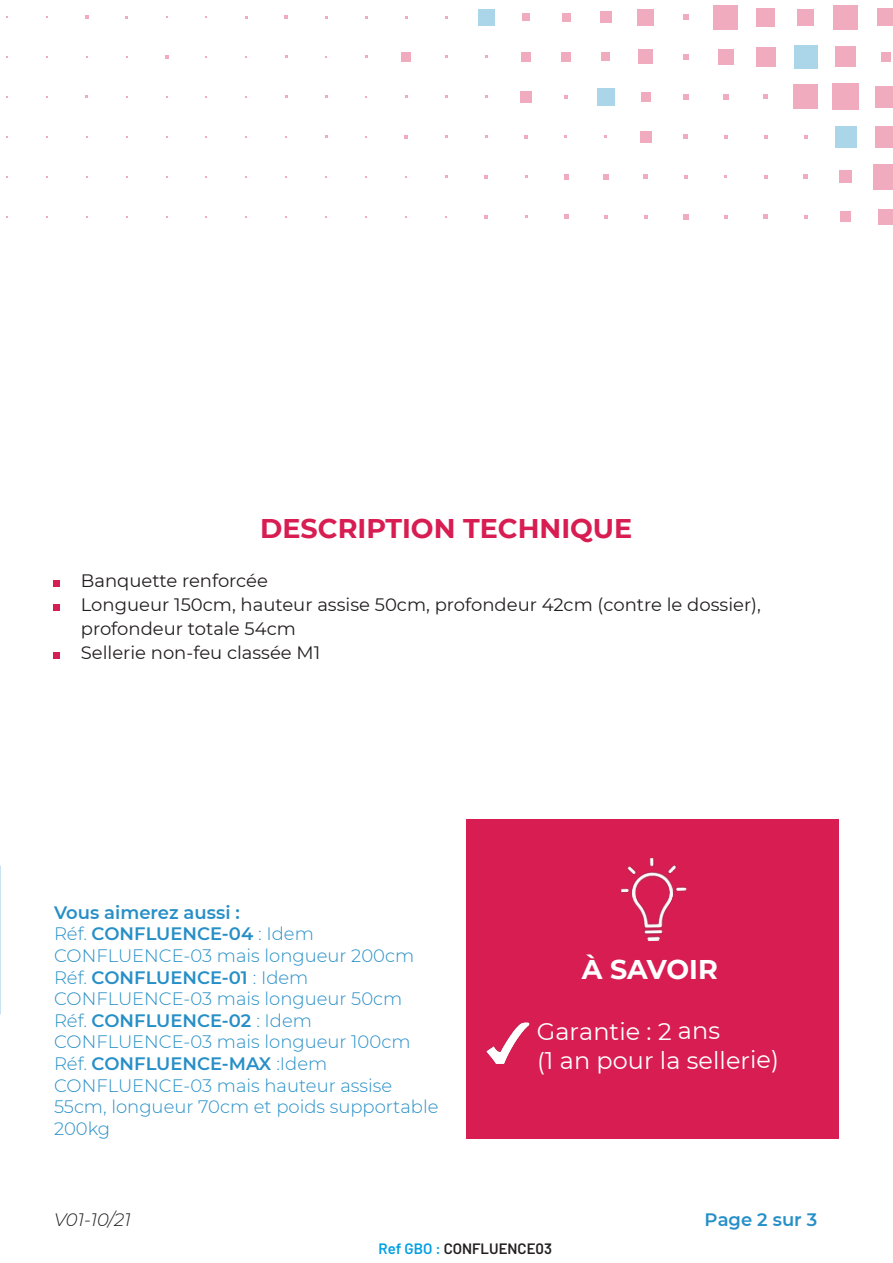
<style>
.page{position:relative;width:893px;height:1263px;background:#fff}
.page>*{position:absolute;margin:0;border:0;box-sizing:border-box;transform-origin:0 0}
.t1{font:700 27px "Montserrat";color:#d71d52}
.t2{font:700 27px "Montserrat";letter-spacing:-.005em;color:#fff}
.t3{font:24px/29.2px "Montserrat";letter-spacing:-.005em;color:#fff}
.t4{font:300 18px/21.6px "Montserrat";color:#278fc7}
.t5{font:18px/24px "Montserrat";color:#231f20}
.t6{font:italic 300 18px "Montserrat";color:#231f20}
.t7{font:600 18px "Montserrat";color:#278fc7}
.t8{font:600 15px "Barlow";color:#231f20}
.s1{font-weight:600}
.s2{color:#009fe3}
</style>
<div class="page">
<div style="left:878px;top:209px;width:14px;height:16px;background:#f0abbf"></div>
<div style="left:873px;top:164px;width:19px;height:25px;background:#f0abbf"></div>
<div style="left:875px;top:126px;width:17px;height:21px;background:#f0abbf"></div>
<div style="left:875px;top:86px;width:17px;height:22px;background:#f0abbf"></div>
<div style="left:881px;top:52px;width:9px;height:10px;background:#f0abbf"></div>
<div style="left:877px;top:8px;width:15px;height:18px;background:#f0abbf"></div>
<div style="left:840px;top:212px;width:11px;height:10px;background:#f0abbf"></div>
<div style="left:839px;top:171px;width:13px;height:12px;background:#f0abbf"></div>
<div style="left:835px;top:126px;width:21px;height:22px;background:#abd5e9"></div>
<div style="left:832px;top:84px;width:27px;height:26px;background:#f0abbf"></div>
<div style="left:835px;top:47px;width:21px;height:20px;background:#f0abbf"></div>
<div style="left:833px;top:5px;width:25px;height:24px;background:#f0abbf"></div>
<svg style="left:804px;top:215px;width:4px;height:4px"></svg>
<svg style="left:803px;top:175px;width:5px;height:4px"></svg>
<svg style="left:804px;top:135px;width:4px;height:4px"></svg>
<div style="left:793px;top:84px;width:25px;height:25px;background:#f0abbf"></div>
<div style="left:794px;top:45px;width:23px;height:24px;background:#abd5e9"></div>
<div style="left:797px;top:9px;width:17px;height:16px;background:#f0abbf"></div>
<svg style="left:763px;top:214px;width:5px;height:5px"></svg>
<svg style="left:764px;top:175px;width:4px;height:4px"></svg>
<svg style="left:764px;top:135px;width:4px;height:4px"></svg>
<svg style="left:764px;top:95px;width:4px;height:4px"></svg>
<div style="left:756px;top:47px;width:20px;height:20px;background:#f0abbf"></div>
<div style="left:756px;top:8px;width:19px;height:18px;background:#f0abbf"></div>
<svg style="left:724px;top:215px;width:3px;height:4px"></svg>
<svg style="left:724px;top:135px;width:3px;height:4px"></svg>
<svg style="left:723px;top:94px;width:5px;height:6px"></svg>
<div style="left:718px;top:49px;width:15px;height:16px;background:#f0abbf"></div>
<div style="left:713px;top:5px;width:25px;height:24px;background:#f0abbf"></div>
<svg style="left:683px;top:214px;width:5px;height:5px"></svg>
<svg style="left:684px;top:175px;width:4px;height:4px"></svg>
<svg style="left:684px;top:135px;width:4px;height:4px"></svg>
<svg style="left:683px;top:94px;width:5px;height:6px"></svg>
<svg style="left:683px;top:54px;width:5px;height:5px"></svg>
<svg style="left:683px;top:14px;width:6px;height:6px"></svg>
<svg style="left:644px;top:215px;width:4px;height:4px"></svg>
<svg style="left:644px;top:175px;width:4px;height:4px"></svg>
<div style="left:640px;top:131px;width:11px;height:11px;background:#f0abbf"></div>
<div style="left:641px;top:92px;width:9px;height:9px;background:#f0abbf"></div>
<div style="left:639px;top:50px;width:14px;height:14px;background:#f0abbf"></div>
<div style="left:638px;top:9px;width:16px;height:16px;background:#f0abbf"></div>
<svg style="left:604px;top:215px;width:4px;height:4px"></svg>
<svg style="left:603px;top:174px;width:6px;height:5px"></svg>
<div style="left:597px;top:88px;width:18px;height:18px;background:#abd5e9"></div>
<div style="left:602px;top:53px;width:8px;height:8px;background:#f0abbf"></div>
<div style="left:600px;top:11px;width:11px;height:12px;background:#f0abbf"></div>
<svg style="left:564px;top:214px;width:4px;height:5px"></svg>
<svg style="left:564px;top:174px;width:4px;height:5px"></svg>
<svg style="left:564px;top:95px;width:4px;height:4px"></svg>
<div style="left:561px;top:52px;width:9px;height:9px;background:#f0abbf"></div>
<div style="left:562px;top:13px;width:8px;height:8px;background:#f0abbf"></div>
<svg style="left:524px;top:135px;width:4px;height:3px"></svg>
<div style="left:520px;top:91px;width:12px;height:11px;background:#f0abbf"></div>
<div style="left:521px;top:52px;width:10px;height:10px;background:#f0abbf"></div>
<div style="left:522px;top:13px;width:8px;height:8px;background:#f0abbf"></div>
<svg style="left:484px;top:215px;width:4px;height:4px"></svg>
<svg style="left:484px;top:175px;width:4px;height:3px"></svg>
<div style="left:478px;top:9px;width:16px;height:16px;background:#abd5e9"></div>
<svg style="left:404px;top:135px;width:4px;height:4px"></svg>
<div style="left:401px;top:52px;width:10px;height:10px;background:#f0abbf"></div>
<svg style="left:285px;top:15px;width:3px;height:4px"></svg>
<svg style="left:165px;top:55px;width:3px;height:4px"></svg>
<svg style="left:85px;top:15px;width:3px;height:4px"></svg>
<svg style="left:54px;top:581px;width:6px;height:6px"></svg>
<svg style="left:54px;top:605px;width:6px;height:6px"></svg>
<svg style="left:54px;top:653px;width:6px;height:6px"></svg>
<div style="left:467px;top:820px;width:372px;height:319px;background:#d71d52"></div>
<img style="left:486px;top:1022px;width:43px;height:42px">
<img style="left:621px;top:858px;width:66px;height:83px">
<hr style="left:892px;top:81px;width:1px;height:119px;background:#d71d52">
<h1 class="t1" style="left:260px;top:509px;width:374px">DESCRIPTION TECHNIQUE</h1>
<p class="t5" style="left:81px;top:568px;width:681px">Banquette renforcée<br>Longueur 150cm, hauteur assise 50cm, profondeur 42cm (contre le dossier), profondeur totale 54cm<br>Sellerie non-feu classée M1</p>
<p class="t4" style="left:54px;top:901px;width:386px"><span class="s1">Vous aimerez aussi :<br></span>Réf. <span class="s1">CONFLUENCE-04</span> : Idem<br>CONFLUENCE-03 mais longueur 200cm<br>Réf. <span class="s1">CONFLUENCE-01</span> : Idem<br>CONFLUENCE-03 mais longueur 50cm<br>Réf. <span class="s1">CONFLUENCE-02</span> : Idem<br>CONFLUENCE-03 mais longueur 100cm<br>Réf. <span class="s1">CONFLUENCE-MAX</span> :Idem<br>CONFLUENCE-03 mais hauteur assise<br>55cm, longueur 70cm et poids supportable<br>200kg</p>
<h1 class="t2" style="left:582px;top:950px;width:138px">À SAVOIR</h1>
<h2 class="t3" style="left:537px;top:1016px;width:244px">Garantie : 2 ans<br>(1 an pour la sellerie)</h2>
<p class="t6" style="left:54px;top:1208px;width:78px">V01-10/21</p>
<p class="t7" style="left:705px;top:1207px;width:114px">Page 2 sur 3</p>
<p class="t8" style="left:379px;top:1237px;width:175px"><span class="s2">Ref GBO :</span> CONFLUENCE03</p>
</div>
